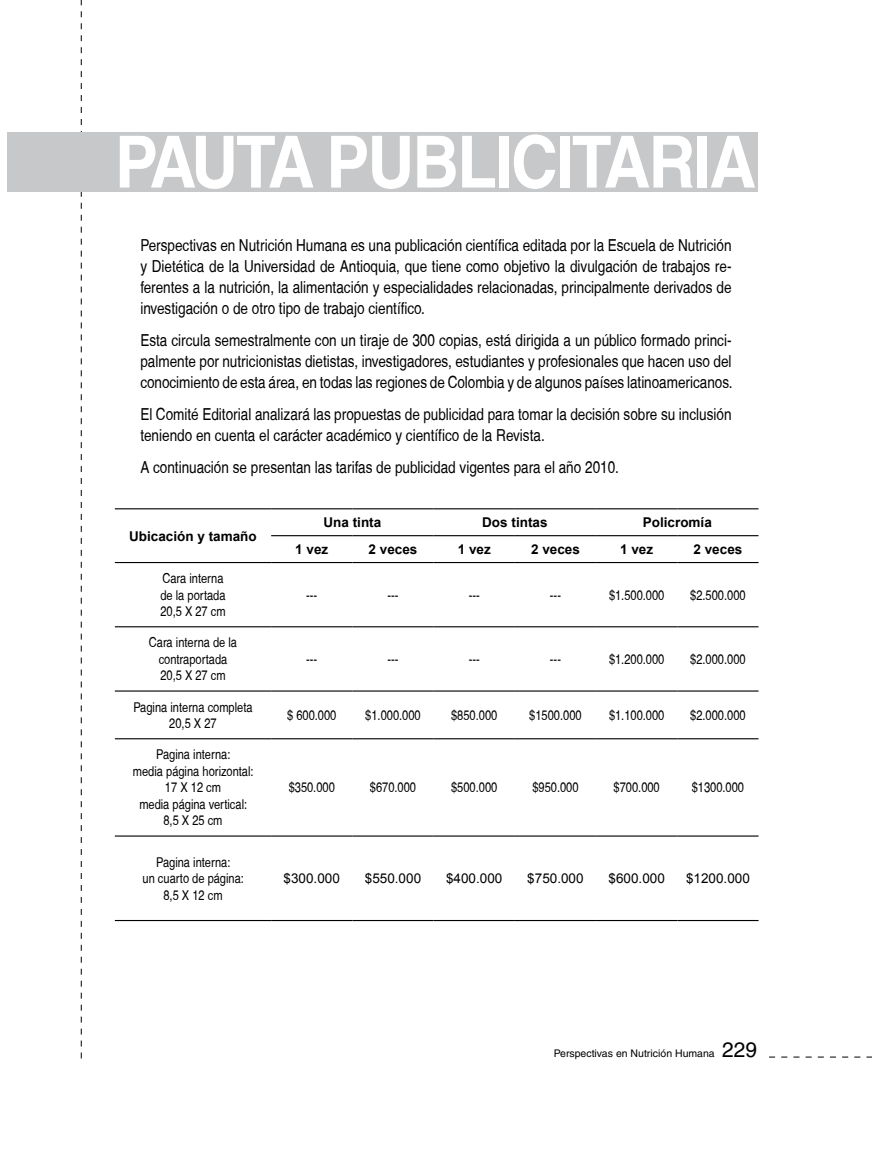
<style>
.page{position:relative;width:872px;height:1149px;background:#fff}
.page>*{position:absolute;margin:0;border:0;box-sizing:border-box;transform-origin:0 0}
.t1{font:700 72px "Helvetica";letter-spacing:-.03em;color:#fff;scale:.9 1}
.t2{font:condensed 16.5px/21px "Helvetica";color:#000;text-align:justify}
.t3{font:condensed 13.5px/16.5px "Helvetica";color:#000;text-align:center}
.t4{font:700 13.5px "Arial";color:#000}
.t5{font:13.5px "Arial";color:#000}
.t6{font:10.5px "Helvetica";color:#000}
.s1{font-size:21px}
</style>
<div class="page">
<svg style="left:769px;top:1056px;width:103px;height:1px"></svg>
<svg style="left:81px;top:0;width:1px;height:1058px"></svg>
<hr style="left:115px;top:508px;width:156px;height:1px;background:#000">
<hr style="left:271px;top:508px;width:81px;height:1px;background:#000">
<hr style="left:352px;top:508px;width:81px;height:1px;background:#000">
<hr style="left:433px;top:508px;width:82px;height:1px;background:#000">
<hr style="left:515px;top:508px;width:81px;height:1px;background:#000">
<hr style="left:596px;top:508px;width:81px;height:1px;background:#000">
<hr style="left:677px;top:508px;width:81px;height:1px;background:#000">
<hr style="left:271px;top:535px;width:81px;height:1px;background:#000">
<hr style="left:352px;top:535px;width:81px;height:1px;background:#000">
<hr style="left:433px;top:535px;width:82px;height:1px;background:#000">
<hr style="left:515px;top:535px;width:81px;height:1px;background:#000">
<hr style="left:596px;top:535px;width:81px;height:1px;background:#000">
<hr style="left:677px;top:535px;width:81px;height:1px;background:#000">
<hr style="left:115px;top:562px;width:156px;height:1px;background:#000">
<hr style="left:271px;top:562px;width:81px;height:1px;background:#000">
<hr style="left:352px;top:562px;width:81px;height:1px;background:#000">
<hr style="left:433px;top:562px;width:82px;height:1px;background:#000">
<hr style="left:515px;top:562px;width:81px;height:1px;background:#000">
<hr style="left:596px;top:562px;width:81px;height:1px;background:#000">
<hr style="left:677px;top:562px;width:81px;height:1px;background:#000">
<hr style="left:115px;top:626px;width:156px;height:1px;background:#000">
<hr style="left:271px;top:626px;width:81px;height:1px;background:#000">
<hr style="left:352px;top:626px;width:81px;height:1px;background:#000">
<hr style="left:433px;top:626px;width:82px;height:1px;background:#000">
<hr style="left:515px;top:626px;width:81px;height:1px;background:#000">
<hr style="left:596px;top:626px;width:81px;height:1px;background:#000">
<hr style="left:677px;top:626px;width:81px;height:1px;background:#000">
<hr style="left:115px;top:690px;width:156px;height:1px;background:#000">
<hr style="left:271px;top:690px;width:81px;height:1px;background:#000">
<hr style="left:352px;top:690px;width:81px;height:1px;background:#000">
<hr style="left:433px;top:690px;width:82px;height:1px;background:#000">
<hr style="left:515px;top:690px;width:81px;height:1px;background:#000">
<hr style="left:596px;top:690px;width:81px;height:1px;background:#000">
<hr style="left:677px;top:690px;width:81px;height:1px;background:#000">
<hr style="left:115px;top:738px;width:156px;height:1px;background:#000">
<hr style="left:271px;top:738px;width:81px;height:1px;background:#000">
<hr style="left:352px;top:738px;width:81px;height:1px;background:#000">
<hr style="left:433px;top:738px;width:82px;height:1px;background:#000">
<hr style="left:515px;top:738px;width:81px;height:1px;background:#000">
<hr style="left:596px;top:738px;width:81px;height:1px;background:#000">
<hr style="left:677px;top:738px;width:81px;height:1px;background:#000">
<hr style="left:115px;top:835px;width:156px;height:1px;background:#000">
<hr style="left:271px;top:835px;width:81px;height:1px;background:#000">
<hr style="left:352px;top:835px;width:81px;height:1px;background:#000">
<hr style="left:433px;top:835px;width:82px;height:1px;background:#000">
<hr style="left:515px;top:835px;width:81px;height:1px;background:#000">
<hr style="left:596px;top:835px;width:81px;height:1px;background:#000">
<hr style="left:677px;top:835px;width:81px;height:1px;background:#000">
<hr style="left:115px;top:919px;width:156px;height:1px;background:#000">
<hr style="left:271px;top:919px;width:81px;height:1px;background:#000">
<hr style="left:352px;top:919px;width:81px;height:1px;background:#000">
<hr style="left:433px;top:919px;width:82px;height:1px;background:#000">
<hr style="left:515px;top:919px;width:81px;height:1px;background:#000">
<hr style="left:596px;top:919px;width:81px;height:1px;background:#000">
<hr style="left:677px;top:919px;width:81px;height:1px;background:#000">
<div style="left:7px;top:132px;width:750px;height:59px;background:#c7c8ca"></div>
<h1 class="t1" style="left:115px;top:118px;width:711px">PAUTA PUBLICITARIA</h1>
<p class="t2" style="left:140px;top:235px;width:593px">Perspectivas en Nutrición Humana es una publicación científica editada por la Escuela de Nutrición y Dietética de la Universidad de Antioquia, que tiene como objetivo la divulgación de trabajos re&shy;ferentes a la nutrición, la alimentación y especialidades relacionadas, principalmente derivados de investigación o de otro tipo de trabajo científico.</p>
<p class="t2" style="left:140px;top:330px;width:594px">Esta circula semestralmente con un tiraje de 300 copias, está dirigida a un público formado princi&shy;palmente por nutricionistas dietistas, investigadores, estudiantes y profesionales que hacen uso del conocimiento de esta área, en todas las regiones de Colombia y de algunos países latinoamericanos.</p>
<p class="t2" style="left:140px;top:403px;width:592px">El Comité Editorial analizará las propuestas de publicidad para tomar la decisión sobre su inclusión teniendo en cuenta el carácter académico y científico de la Revista.</p>
<p class="t2" style="left:140px;top:456px;width:480px">A continuación se presentan las tarifas de publicidad vigentes para el año 2010.</p>
<p class="t4" style="left:129px;top:527px;width:129px">Ubicación y tamaño</p>
<p class="t3" style="left:160px;top:570px;width:67px;text-align:left">Cara interna de la portada<br>20,5 X 27 cm</p>
<p class="t3" style="left:149px;top:634px;width:90px">Cara interna de la contraportada<br>20,5 X 27 cm</p>
<p class="t4" style="left:323px;top:513px;width:59px">Una tinta</p>
<p class="t4" style="left:482px;top:513px;width:67px">Dos tintas</p>
<p class="t4" style="left:643px;top:513px;width:71px">Policromía</p>
<p class="t4" style="left:295px;top:540px;width:35px">1 vez</p>
<p class="t4" style="left:368px;top:540px;width:50px">2 veces</p>
<p class="t4" style="left:458px;top:540px;width:35px">1 vez</p>
<p class="t4" style="left:531px;top:540px;width:50px">2 veces</p>
<p class="t4" style="left:620px;top:540px;width:35px">1 vez</p>
<p class="t4" style="left:693px;top:540px;width:50px">2 veces</p>
<p class="t3" style="left:306px;top:586px;width:5px">---</p>
<p class="t3" style="left:387px;top:586px;width:5px">---</p>
<p class="t3" style="left:469px;top:586px;width:5px">---</p>
<p class="t3" style="left:550px;top:586px;width:5px">---</p>
<p class="t3" style="left:609px;top:586px;width:57px">$1.500.000</p>
<p class="t3" style="left:690px;top:586px;width:57px">$2.500.000</p>
<p class="t3" style="left:306px;top:650px;width:5px">---</p>
<p class="t3" style="left:387px;top:650px;width:5px">---</p>
<p class="t3" style="left:469px;top:650px;width:5px">---</p>
<p class="t3" style="left:550px;top:650px;width:5px">---</p>
<p class="t3" style="left:609px;top:650px;width:57px">$1.200.000</p>
<p class="t3" style="left:690px;top:650px;width:57px">$2.000.000</p>
<p class="t3" style="left:133px;top:698px;width:121px">Pagina interna completa<br>20,5 X 27</p>
<p class="t3" style="left:287px;top:706px;width:51px">$ 600.000</p>
<p class="t3" style="left:365px;top:706px;width:57px">$1.000.000</p>
<p class="t3" style="left:451px;top:706px;width:48px">$850.000</p>
<p class="t3" style="left:529px;top:706px;width:54px">$1500.000</p>
<p class="t3" style="left:609px;top:706px;width:57px">$1.100.000</p>
<p class="t3" style="left:690px;top:706px;width:57px">$2.000.000</p>
<p class="t3" style="left:133px;top:746px;width:122px">Pagina interna:<br>media página horizontal:<br>17 X 12 cm<br>media página vertical:<br>8,5 X 25 cm</p>
<p class="t3" style="left:289px;top:779px;width:48px">$350.000</p>
<p class="t3" style="left:370px;top:779px;width:48px">$670.000</p>
<p class="t3" style="left:451px;top:779px;width:48px">$500.000</p>
<p class="t3" style="left:532px;top:779px;width:48px">$950.000</p>
<p class="t3" style="left:613px;top:779px;width:48px">$700.000</p>
<p class="t3" style="left:692px;top:779px;width:54px">$1300.000</p>
<p class="t3" style="left:143px;top:853px;width:103px">Pagina interna:<br>un cuarto de página:<br>8,5 X 12 cm</p>
<p class="t5" style="left:284px;top:869px;width:58px">$300.000</p>
<p class="t5" style="left:365px;top:869px;width:58px">$550.000</p>
<p class="t5" style="left:446px;top:869px;width:58px">$400.000</p>
<p class="t5" style="left:527px;top:869px;width:58px">$750.000</p>
<p class="t5" style="left:608px;top:869px;width:58px">$600.000</p>
<p class="t5" style="left:686px;top:869px;width:65px">$1200.000</p>
<p class="t6" style="left:554px;top:1046px;width:205px">Perspectivas en Nutrición Humana <span class="s1">229</span></p>
</div>
